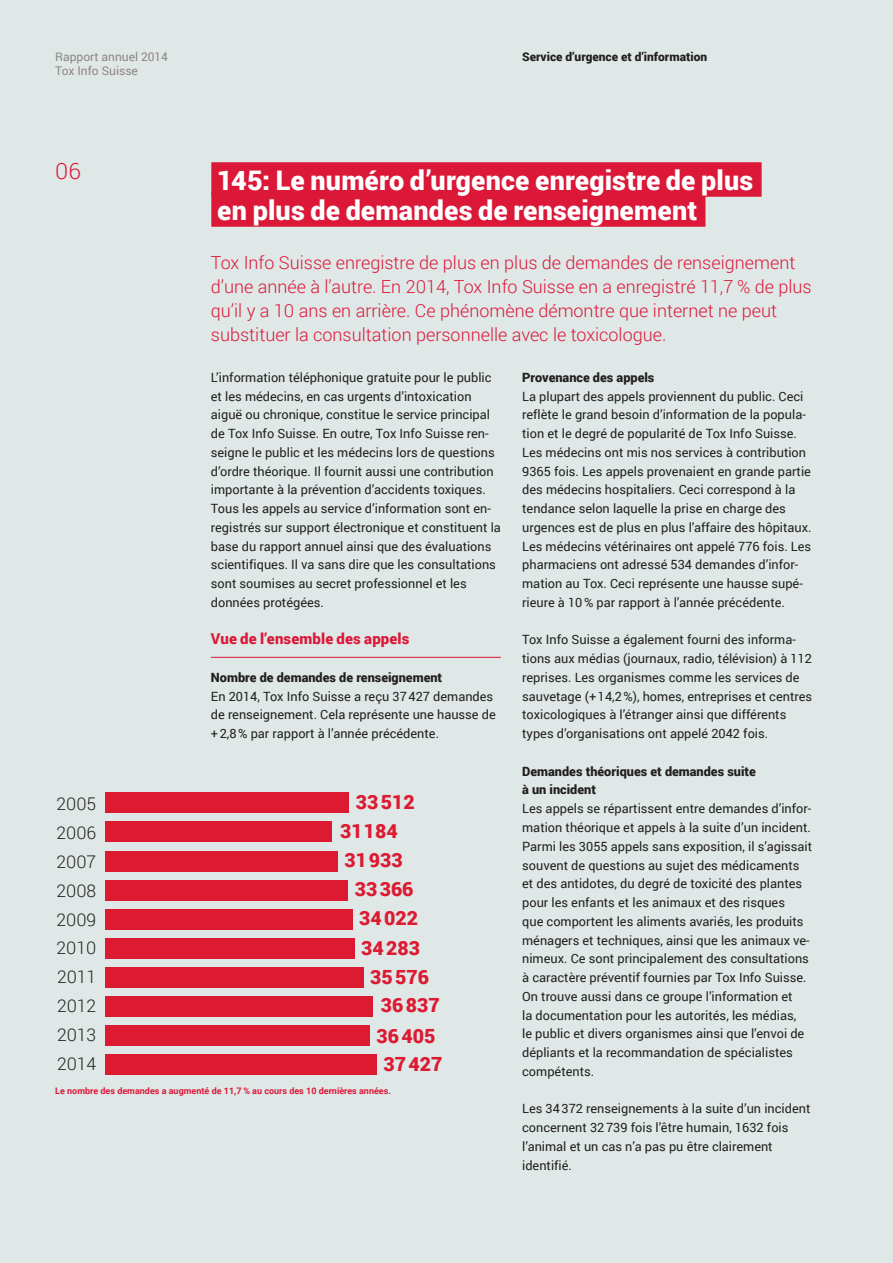
<style>
.page{position:relative;width:893px;height:1263px;background:#dfe8e7}
.page>*{position:absolute;margin:0;border:0;box-sizing:border-box;transform-origin:0 0}
.t1{font:900 27px/30px "Roboto";letter-spacing:.005em;color:#fff}
.t2{font:300 22.5px "Roboto";color:#dc1839}
.t3{font:900 19.5px/28.2px "Roboto";color:#dc1a32;text-align:center}
.t4{font:300 18px/24px "Roboto";color:#dc1839}
.t5{font:300 17.55px/28.8px "Roboto";color:#231f20;text-align:justify}
.t6{font:900 15px "Roboto";letter-spacing:.01em;color:#dc1839}
.t7{font:12.75px/18.8px "Roboto";color:#231f20}
.t8{font:900 12.75px/18.8px "Roboto";color:#231f20}
.t9{font:900 12px "Roboto";color:#231f20}
.t10{font:12px/14.4px "Roboto";color:#8e8486}
.t11{font:700 9px "Roboto";color:#dc1839}
</style>
<div class="page">
<div style="left:105px;top:792px;width:244px;height:21px;background:#dc1a32"></div>
<div style="left:105px;top:821px;width:227px;height:21px;background:#dc1a32"></div>
<div style="left:105px;top:850px;width:232px;height:21px;background:#dc1a32"></div>
<div style="left:105px;top:880px;width:243px;height:20px;background:#dc1a32"></div>
<div style="left:105px;top:909px;width:247px;height:21px;background:#dc1a32"></div>
<div style="left:105px;top:938px;width:249px;height:21px;background:#dc1a32"></div>
<div style="left:105px;top:967px;width:259px;height:21px;background:#dc1a32"></div>
<div style="left:105px;top:996px;width:268px;height:21px;background:#dc1a32"></div>
<div style="left:105px;top:1025px;width:265px;height:21px;background:#dc1a32"></div>
<div style="left:105px;top:1054px;width:272px;height:21px;background:#dc1a32"></div>
<hr style="left:211px;top:657px;width:290px;height:1px;background:#dc1839">
<div style="left:211px;top:162px;width:551px;height:35px;background:#dc1839"></div>
<div style="left:211px;top:192px;width:494px;height:35px;background:#dc1839"></div>
<p class="t10" style="left:55px;top:49px;width:114px">Rapport annuel 2014<br>Tox Info Suisse</p>
<p class="t9" style="left:522px;top:48px;width:186px">Service d’urgence et d’information</p>
<h2 class="t2" style="left:55px;top:155px;width:27px">06</h2>
<h1 class="t1" style="left:217px;top:164px;width:537px">145: Le numéro d’urgence enregistre de plus en plus de demandes de renseignement</h1>
<p class="t4" style="left:211px;top:250px;width:602px">Tox Info Suisse enregistre de plus en plus de demandes de renseignement d’une année à l’autre. En 2014, Tox Info Suisse en a enregistré 11,7 % de plus qu’il y a 10 ans en arrière. Ce phénomène démontre que internet ne peut substituer la consultation personnelle avec le toxicologue.</p>
<p class="t7" style="left:211px;top:367px;width:292px">L’information téléphonique gratuite pour le public et les médecins, en cas urgents d’intoxication aiguë ou chronique, constitue le service principal de Tox Info Suisse. En outre, Tox Info Suisse ren&shy;seigne le public et les médecins lors de questions d’ordre théorique. Il fournit aussi une contribution importante à la prévention d’accidents toxiques.<br>Tous les appels au service d’information sont en&shy;registrés sur support électronique et constituent la base du rapport annuel ainsi que des évaluations scientifiques. Il va sans dire que les consultations sont soumises au secret professionnel et les données protégées.</p>
<p class="t6" style="left:211px;top:628px;width:200px">Vue de l’ensemble des appels</p>
<p class="t8" style="left:211px;top:667px;width:233px">Nombre de demandes de renseignement</p>
<p class="t7" style="left:211px;top:686px;width:286px">En 2014, Tox Info Suisse a reçu 37427 demandes de renseignement. Cela représente une hausse de +2,8% par rapport à l’année précédente.</p>
<h3 class="t5" style="left:56px;top:789px;width:41px">2005</h3>
<h3 class="t3" style="left:356px;top:787px;width:60px">33512</h3>
<h3 class="t5" style="left:56px;top:818px;width:41px">2006<br>2007<br>2008<br>2009<br>2010<br>2011<br>2012<br>2013<br>2014</h3>
<h3 class="t3" style="left:340px;top:816px;width:59px">31184</h3>
<h3 class="t3" style="left:344px;top:846px;width:60px">31933</h3>
<h3 class="t3" style="left:355px;top:874px;width:60px">33366</h3>
<h3 class="t3" style="left:359px;top:903px;width:60px">34022</h3>
<h3 class="t3" style="left:361px;top:933px;width:60px">34283</h3>
<h3 class="t3" style="left:370px;top:962px;width:60px">35576</h3>
<h3 class="t3" style="left:381px;top:990px;width:60px">36837</h3>
<h3 class="t3" style="left:377px;top:1021px;width:67px">36405<br>37427</h3>
<p class="t11" style="left:55px;top:1085px;width:337px">Le nombre des demandes a augmenté de 11,7 % au cours des 10 dernières années.</p>
<p class="t8" style="left:522px;top:367px;width:134px">Provenance des appels</p>
<p class="t7" style="left:522px;top:386px;width:291px">La plupart des appels proviennent du public. Ceci reflète le grand besoin d’information de la popula&shy;tion et le degré de popularité de Tox Info Suisse.<br>Les médecins ont mis nos services à contribution 9365 fois. Les appels provenaient en grande partie des médecins hospitaliers. Ceci correspond à la tendance selon laquelle la prise en charge des urgences est de plus en plus l’affaire des hôpitaux.<br>Les médecins vétérinaires ont appelé 776 fois. Les pharmaciens ont adressé 534 demandes d’infor&shy;mation au Tox. Ceci représente une hausse supé&shy;rieure à 10% par rapport à l’année précédente.</p>
<p class="t7" style="left:522px;top:630px;width:291px">Tox Info Suisse a également fourni des informa&shy;tions aux médias (journaux, radio, télévision) à 112 reprises. Les organismes comme les services de sauvetage (+14,2%), homes, entreprises et centres toxicologiques à l’étranger ainsi que différents types d’organisations ont appelé 2042 fois.</p>
<p class="t8" style="left:522px;top:761px;width:235px">Demandes théoriques et demandes suite à un incident</p>
<p class="t7" style="left:522px;top:799px;width:291px">Les appels se répartissent entre demandes d’infor&shy;mation théorique et appels à la suite d’un incident.<br>Parmi les 3055 appels sans exposition, il s’agissait souvent de questions au sujet des médicaments et des antidotes, du degré de toxicité des plantes pour les enfants et les animaux et des risques<br>que comportent les aliments avariés, les produits ménagers et techniques, ainsi que les animaux ve&shy;nimeux. Ce sont principalement des consultations à caractère préventif fournies par Tox Info Suisse.<br>On trouve aussi dans ce groupe l’information et<br>la documentation pour les autorités, les médias,<br>le public et divers organismes ainsi que l’envoi de dépliants et la recommandation de spécialistes compétents.</p>
<p class="t7" style="left:522px;top:1099px;width:290px">Les 34372 renseignements à la suite d’un incident concernent 32739 fois l’être humain, 1632 fois l’animal et un cas n’a pas pu être clairement identifié.</p>
</div>
